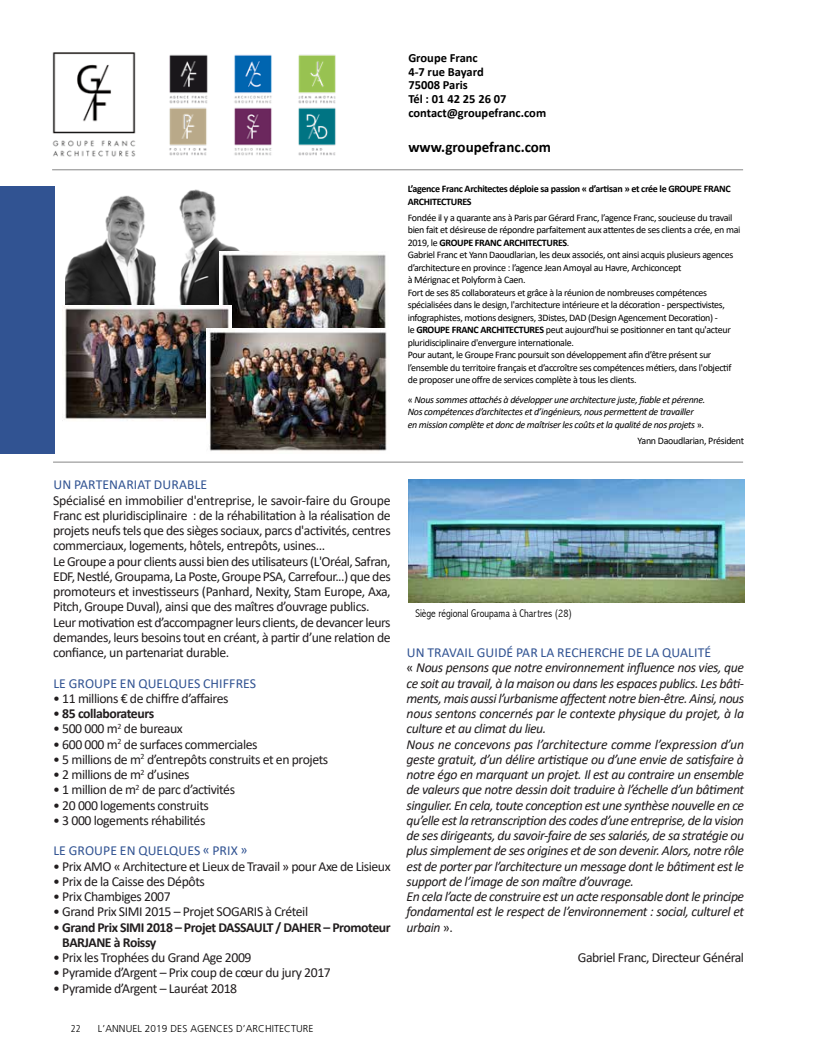
<style>
.page{position:relative;width:815px;height:1063px;background:#fff}
.page>*{position:absolute;margin:0;border:0;box-sizing:border-box;transform-origin:0 0}
.t1{font:700 15px "Calibri";color:#000}
.t2{font:13.75px/15.2px "Calibri";letter-spacing:-.03em;color:#211d1e}
.t3{font:italic 13.75px/15.2px "Calibri";letter-spacing:-.03em;color:#211d1e}
.t4{font:700 13.75px/15.2px "Calibri";letter-spacing:-.03em;color:#211d1e}
.t5{font:13.75px "Calibri";letter-spacing:.01em;color:#315392}
.t6{font:700 12.5px/13.8px "Calibri";color:#000}
.t7{font:300 condensed 11.25px "Abadi";color:#000}
.t8{font:10px/12.5px "Calibri";letter-spacing:-.03em;color:#000}
.t9{font:italic 10px/12.5px "Calibri";letter-spacing:-.03em;color:#000}
.t10{font:700 10px/12.5px "Calibri";letter-spacing:-.03em;color:#000}
.t11{font:300 10px "Frutiger LT";letter-spacing:.01em;color:#000}
.t12{font:300 condensed 10px "Frutiger LT Std";color:#000}
.s1{font-weight:400}
.s2{font-weight:700}
.s3{font-style:normal}
.s4{font-style:normal;color:#315392}
</style>
<div class="page">
<div style="left:0;top:187px;width:54px;height:267px;background:#315392"></div>
<hr style="left:52px;top:169px;width:691px;height:1px;background:#878787">
<hr style="left:53px;top:462px;width:690px;height:1px;background:#878787">
<img style="left:408px;top:480px;width:336px;height:122px">
<img style="left:52px;top:52px;width:84px;height:105px">
<img style="left:66px;top:189px;width:174px;height:117px">
<img style="left:220px;top:252px;width:166px;height:76px">
<img style="left:62px;top:306px;width:169px;height:115px">
<img style="left:234px;top:54px;width:38px;height:102px">
<img style="left:169px;top:54px;width:39px;height:102px">
<img style="left:298px;top:54px;width:38px;height:102px">
<img style="left:207px;top:329px;width:180px;height:122px">
<p class="t5" style="left:53px;top:475px;width:155px">UN PARTENARIAT DURABLE</p>
<p class="t2" style="left:53px;top:492px;width:339px">Spécialisé en immobilier d'entreprise, le savoir-faire du Groupe Franc est pluridisciplinaire : de la réhabilitation à la réalisation de projets neufs tels que des sièges sociaux, parcs d'activités, centres commerciaux, logements, hôtels, entrepôts, usines...<br>Le Groupe a pour clients aussi bien des utilisateurs (L'Oréal, Safran, EDF, Nestlé, Groupama, La Poste, Groupe PSA, Carrefour...) que des promoteurs et investisseurs (Panhard, Nexity, Stam Europe, Axa, Pitch, Groupe Duval), ainsi que des maîtres d’ouvrage publics.<br>Leur motivation est d’accompagner leurs clients, de devancer leurs demandes, leurs besoins tout en créant, à partir d’une relation de confiance, un partenariat durable.</p>
<p class="t5" style="left:53px;top:674px;width:204px">LE GROUPE EN QUELQUES CHIFFRES</p>
<p class="t2" style="left:53px;top:690px;width:177px">• 11 millions € de chiffre d’affaires</p>
<p class="t4" style="left:53px;top:706px;width:103px"><span class="s1">•</span> 85 collaborateurs</p>
<p class="t2" style="left:53px;top:721px;width:131px">• 500 000 m<sup>2</sup> de bureaux</p>
<p class="t2" style="left:53px;top:736px;width:206px">• 600 000 m<sup>2</sup> de surfaces commerciales</p>
<p class="t2" style="left:53px;top:751px;width:277px">• 5 millions de m<sup>2</sup> d’entrepôts construits et en projets</p>
<p class="t2" style="left:53px;top:767px;width:138px">• 2 millions de m<sup>2</sup> d’usines</p>
<p class="t2" style="left:53px;top:782px;width:183px">• 1 million de m<sup>2</sup> de parc d’activités</p>
<p class="t2" style="left:53px;top:797px;width:157px">• 20 000 logements construits</p>
<p class="t2" style="left:53px;top:812px;width:154px">• 3 000 logements réhabilités</p>
<p class="t5" style="left:53px;top:841px;width:196px">LE GROUPE EN QUELQUES « PRIX »</p>
<p class="t2" style="left:53px;top:858px;width:339px">• Prix AMO « Architecture et Lieux de Travail » pour Axe de Lisieux</p>
<p class="t2" style="left:53px;top:873px;width:153px">• Prix de la Caisse des Dépôts</p>
<p class="t2" style="left:53px;top:889px;width:119px">• Prix Chambiges 2007</p>
<p class="t2" style="left:53px;top:904px;width:256px">• Grand Prix SIMI 2015 – Projet SOGARIS à Créteil</p>
<p class="t4" style="left:62px;top:919px;width:330px;text-indent:-9px"><span class="s1">•</span> Grand Prix SIMI 2018 – Projet DASSAULT / DAHER – Promoteur<br>BARJANE à Roissy</p>
<p class="t2" style="left:53px;top:950px;width:200px">• Prix les Trophées du Grand Age 2009</p>
<p class="t2" style="left:53px;top:965px;width:279px">• Pyramide d’Argent – Prix coup de cœur du jury 2017</p>
<p class="t2" style="left:53px;top:980px;width:186px">• Pyramide d’Argent – Lauréat 2018</p>
<p class="t12" style="left:71px;top:1023px;width:11px">22</p>
<p class="t11" style="left:98px;top:1023px;width:217px">L’ANNUEL 2019 DES AGENCES D’ARCHITECTURE</p>
<p class="t6" style="left:408px;top:51px;width:139px">Groupe Franc<br>4-7 rue Bayard<br>75008 Paris<br>Tél : 01 42 25 26 07 contact@groupefranc.com</p>
<p class="t1" style="left:408px;top:137px;width:144px">www.groupefranc.com</p>
<p class="t10" style="left:408px;top:182px;width:324px">L’agence Franc Architectes déploie sa passion « d’artisan » et crée le GROUPE FRANC<br>ARCHITECTURES</p>
<p class="t8" style="left:408px;top:211px;width:334px">Fondée il y a quarante ans à Paris par Gérard Franc, l’agence Franc, soucieuse du travail bien fait et désireuse de répondre parfaitement aux attentes de ses clients a crée, en mai 2019, le <span class="s2">GROUPE FRANC ARCHITECTURES</span>.<br>Gabriel Franc et Yann Daoudlarian, les deux associés, ont ainsi acquis plusieurs agences d’architecture en province : l’agence Jean Amoyal au Havre, Archiconcept<br>à Mérignac et Polyform à Caen.<br>Fort de ses 85 collaborateurs et grâce à la réunion de nombreuses compétences spécialisées dans le design, l'architecture intérieure et la décoration - perspectivistes, infographistes, motions designers, 3Distes, DAD (Design Agencement Decoration) -<br>le <span class="s2">GROUPE FRANC ARCHITECTURES</span> peut aujourd'hui se positionner en tant qu'acteur pluridisciplinaire d'envergure internationale.<br>Pour autant, le Groupe Franc poursuit son développement afin d’être présent sur l’ensemble du territoire français et d’accroître ses compétences métiers, dans l'objectif de proposer une offre de services complète à tous les clients.</p>
<p class="t9" style="left:408px;top:393px;width:299px"><span class="s3">«</span> Nous sommes attachés à développer une architecture juste, fiable et pérenne.<br>Nos compétences d’architectes et d’ingénieurs, nous permettent de travailler en mission complète et donc de maîtriser les coûts et la qualité de nos projets <span class="s3">».</span></p>
<p class="t8" style="left:638px;top:434px;width:108px">Yann Daoudlarian, Président</p>
<p class="t7" style="left:415px;top:607px;width:158px">Siège régional Groupama à Chartres (28)</p>
<p class="t3" style="left:407px;top:644px;width:339px"><span class="s4">UN TRAVAIL GUIDÉ PAR LA RECHERCHE DE LA QUALITÉ<br></span><span class="s3">«</span> Nous pensons que notre environnement influence nos vies, que ce soit au travail, à la maison ou dans les espaces publics. Les bâti&shy;ments, mais aussi l’urbanisme affectent notre bien-être. Ainsi, nous nous sentons concernés par le contexte physique du projet, à la culture et au climat du lieu.<br>Nous ne concevons pas l’architecture comme l’expression d’un geste gratuit, d’un délire artistique ou d’une envie de satisfaire à notre égo en marquant un projet. Il est au contraire un ensemble de valeurs que notre dessin doit traduire à l’échelle d’un bâtiment singulier. En cela, toute conception est une synthèse nouvelle en ce qu’elle est la retranscription des codes d’une entreprise, de la vision de ses dirigeants, du savoir-faire de ses salariés, de sa stratégie ou plus simplement de ses origines et de son devenir. Alors, notre rôle est de porter par l’architecture un message dont le bâtiment est le support de l’image de son maître d’ouvrage.<br>En cela l’acte de construire est un acte responsable dont le principe fondamental est le respect de l’environnement : social, culturel et urbain <span class="s3">».</span></p>
<p class="t2" style="left:578px;top:950px;width:168px">Gabriel Franc, Directeur Général</p>
</div>
